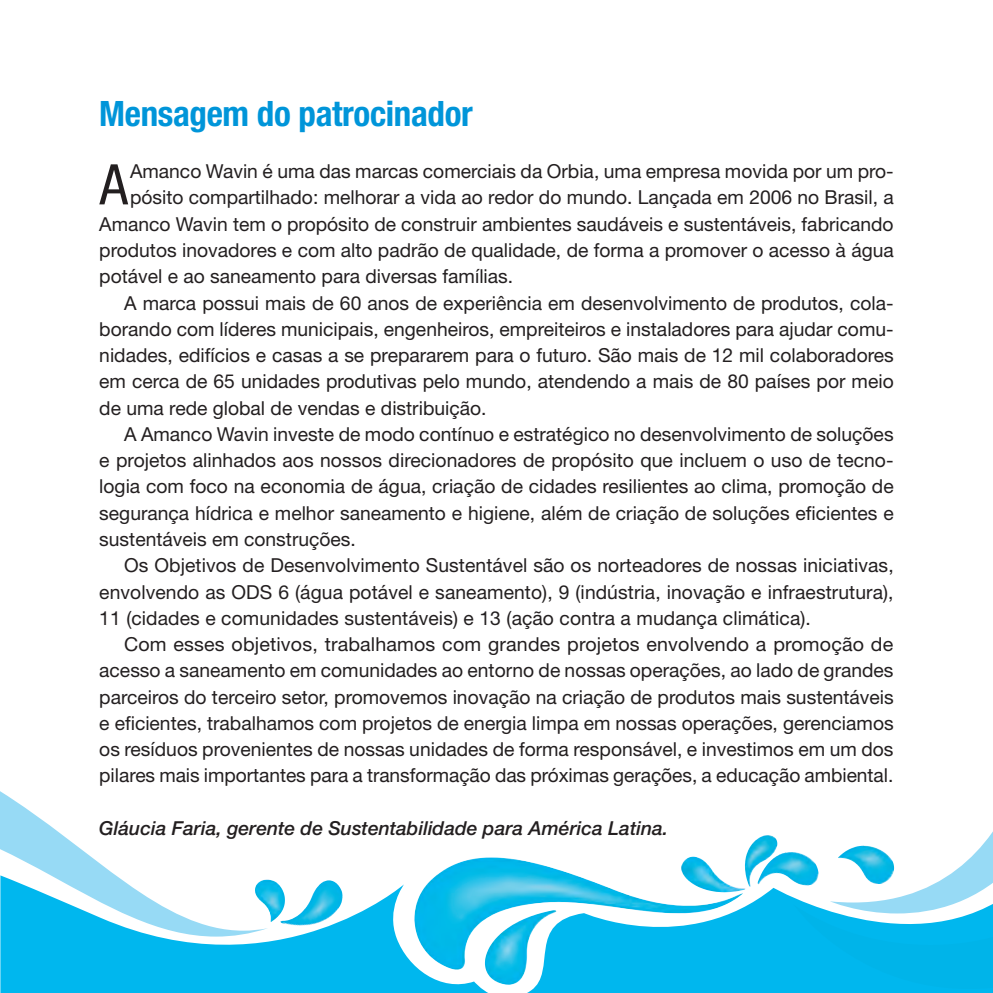
<style>
.page{position:relative;width:993px;height:993px;background:#fff}
.page>*{position:absolute;margin:0;border:0;box-sizing:border-box;transform-origin:0 0}
.texto_corrido{font:condensed 56px "Helvetica Neue LT Std";color:#231f20}
.t1{font:700 condensed 35px "Helvetica Neue LT Std";letter-spacing:-.01em;color:#0095d9}
.texto_corrido-2{font:19.25px/26.2px "Helvetica Neue LT Std";color:#231f20;text-align:justify}
.texto_corrido-3{font:italic 500 19.25px "Helvetica Neue LT Std";color:#231f20}
</style>
<div class="page">
<img style="left:745px;top:835px;width:32px;height:40px">
<img style="left:757px;top:851px;width:36px;height:24px">
<img style="left:437px;top:857px;width:279px;height:18px">
<svg style="left:0;top:875px;width:992px;height:117px;fill:#00b7ee"></svg>
<svg style="left:0;top:791px;width:268px;height:145px"></svg>
<svg style="left:793px;top:833px;width:199px;height:155px"></svg>
<p class="t1" style="left:99px;top:92px;width:375px">Mensagem do patrocinador</p>
<p class="texto_corrido" style="left:100px;top:152px;width:30px">A</p>
<p class="texto_corrido-2" style="left:130px;top:158px;width:765px">Amanco Wavin é uma das marcas comerciais da Orbia, uma empresa movida por um pro-</p>
<p class="texto_corrido-2" style="left:130px;top:184px;width:765px">pósito compartilhado: melhorar a vida ao redor do mundo. Lançada em 2006 no Brasil, a</p>
<p class="texto_corrido-2" style="left:99px;top:210px;width:795px">Amanco Wavin tem o propósito de construir ambientes saudáveis e sustentáveis, fabricando</p>
<p class="texto_corrido-2" style="left:99px;top:237px;width:795px">produtos inovadores e com alto padrão de qualidade, de forma a promover o acesso à água</p>
<p class="texto_corrido-2" style="left:99px;top:263px;width:415px">potável e ao saneamento para diversas famílias.</p>
<p class="texto_corrido-2" style="left:99px;top:289px;width:795px;text-indent:25px">A marca possui mais de 60 anos de experiência em desenvolvimento de produtos, cola&shy;borando com líderes municipais, engenheiros, empreiteiros e instaladores para ajudar comu&shy;nidades, edifícios e casas a se prepararem para o futuro. São mais de 12 mil colaboradores em cerca de 65 unidades produtivas pelo mundo, atendendo a mais de 80 países por meio de uma rede global de vendas e distribuição.</p>
<p class="texto_corrido-2" style="left:99px;top:420px;width:795px;text-indent:25px">A Amanco Wavin investe de modo contínuo e estratégico no desenvolvimento de soluções e projetos alinhados aos nossos direcionadores de propósito que incluem o uso de tecno&shy;logia com foco na economia de água, criação de cidades resilientes ao clima, promoção de segurança hídrica e melhor saneamento e higiene, além de criação de soluções eficientes e sustentáveis em construções.</p>
<p class="texto_corrido-2" style="left:99px;top:552px;width:795px;text-indent:25px">Os Objetivos de Desenvolvimento Sustentável são os norteadores de nossas iniciativas, envolvendo as ODS 6 (água potável e saneamento), 9 (indústria, inovação e infraestrutura), 11 (cidades e comunidades sustentáveis) e 13 (ação contra a mudança climática).</p>
<p class="texto_corrido-2" style="left:99px;top:630px;width:795px;text-indent:25px">Com esses objetivos, trabalhamos com grandes projetos envolvendo a promoção de acesso a saneamento em comunidades ao entorno de nossas operações, ao lado de grandes parceiros do terceiro setor, promovemos inovação na criação de produtos mais sustentáveis e eficientes, trabalhamos com projetos de energia limpa em nossas operações, gerenciamos os resíduos provenientes de nossas unidades de forma responsável, e investimos em um dos pilares mais importantes para a transformação das próximas gerações, a educação ambiental.</p>
<p class="texto_corrido-3" style="left:99px;top:816px;width:570px">Gláucia Faria, gerente de Sustentabilidade para América Latina.</p>
</div>
